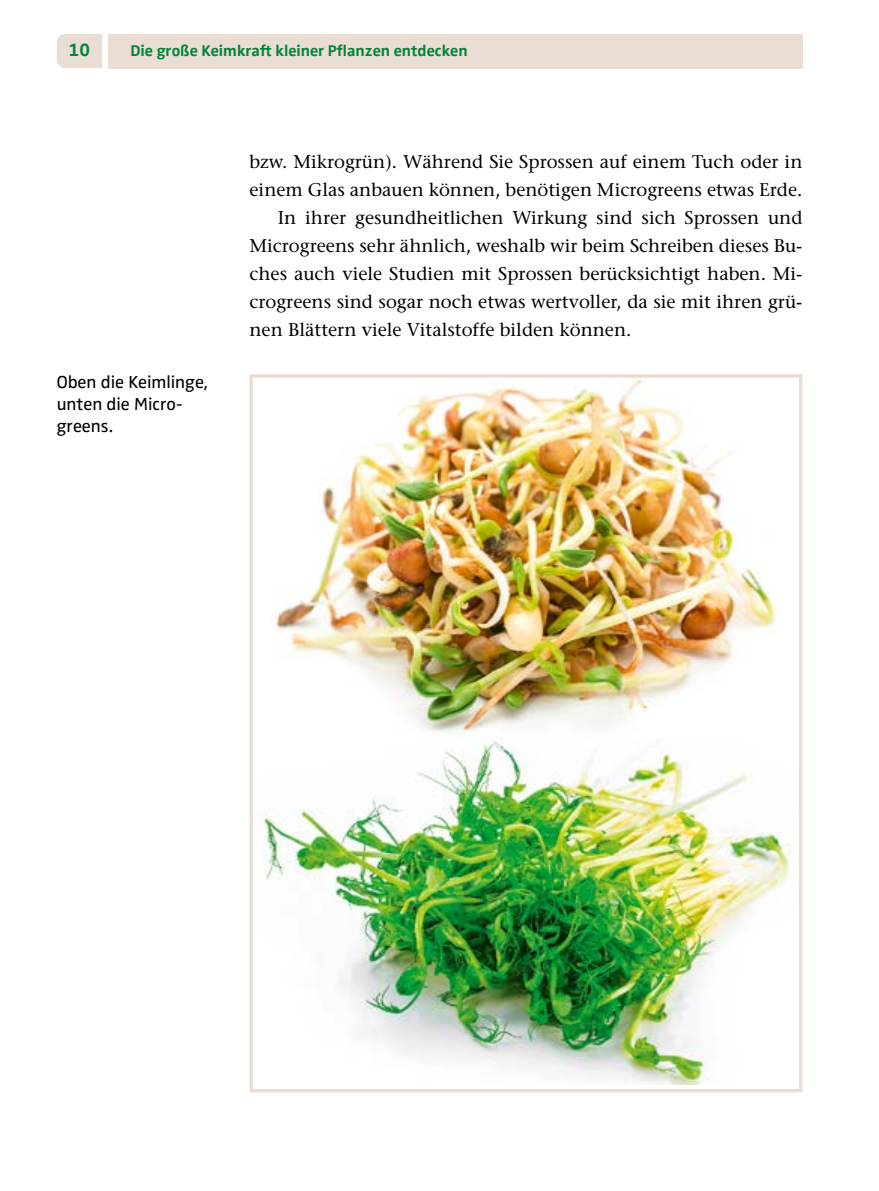
<style>
.page{position:relative;width:879px;height:1191px;background:#fff}
.page>*{position:absolute;margin:0;border:0;box-sizing:border-box;transform-origin:0 0}
.t1{font:18.4px "Stone Serif";color:#000}
.t2{font:700 18.4px "Zwo Pro";color:#008238}
.t3{font:18px/22px "Zwo Pro";color:#000}
.t4{font:700 16px "Zwo Pro";color:#008238}
</style>
<div class="page">
<div style="left:57px;top:34px;width:45px;height:34px;background:#eaddd3"></div>
<div style="left:108px;top:34px;width:694px;height:34px;background:#eaddd3"></div>
<img style="left:275px;top:379px;width:501px;height:353px">
<div style="left:249px;top:374px;width:553px;height:718px;border:3px solid #eaddd3"></div>
<img style="left:261px;top:738px;width:530px;height:346px">
<p class="t2" style="left:69px;top:39px;width:23px">10</p>
<p class="t4" style="left:130px;top:41px;width:339px">Die große Keimkraft kleiner Pflanzen entdecken</p>
<p class="t3" style="left:57px;top:372px;width:153px">Oben die Keimlinge, unten die Micro&shy;greens.</p>
<p class="t1" style="left:249px;top:151px;width:554px">bzw. Mikrogrün). Während Sie Sprossen auf einem Tuch oder in</p>
<p class="t1" style="left:249px;top:179px;width:554px">einem Glas anbauen können, benötigen Microgreens etwas Erde.</p>
<p class="t1" style="left:278px;top:207px;width:526px">In ihrer gesundheitlichen Wirkung sind sich Sprossen und</p>
<p class="t1" style="left:249px;top:235px;width:554px">Microgreens sehr ähnlich, weshalb wir beim Schreiben dieses Bu-</p>
<p class="t1" style="left:249px;top:263px;width:554px">ches auch viele Studien mit Sprossen berücksichtigt haben. Mi-</p>
<p class="t1" style="left:249px;top:291px;width:554px">crogreens sind sogar noch etwas wertvoller, da sie mit ihren grü-</p>
<p class="t1" style="left:249px;top:319px;width:383px">nen Blättern viele Vitalstoffe bilden können.</p>
</div>
